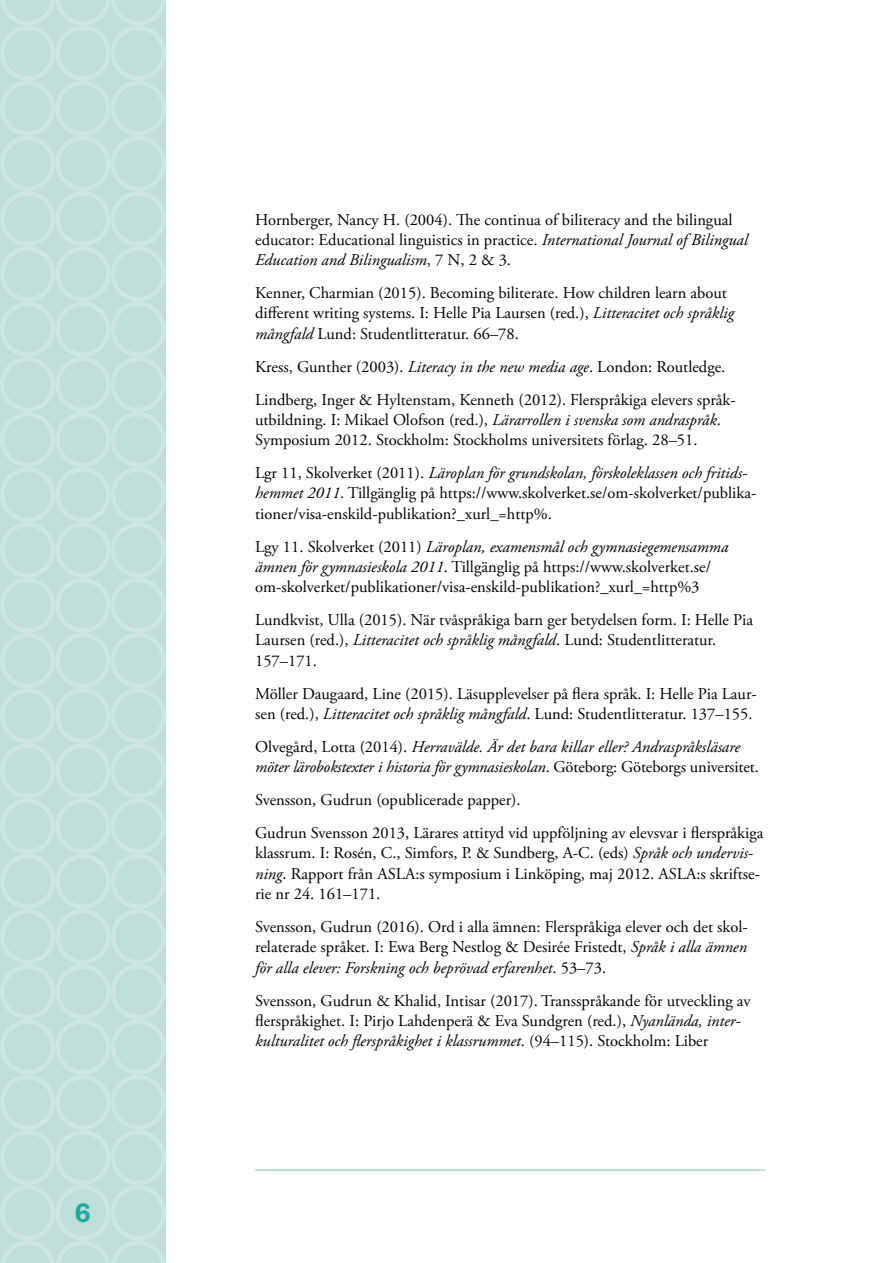
<style>
.page{position:relative;width:893px;height:1263px;background:#fff}
.page>*{position:absolute;margin:0;border:0;box-sizing:border-box;transform-origin:0 0}
.t1{font:600 27px "Franklin Gothic LT";color:#1dab9e}
.Referenser{font:16.5px/20.2px "Adobe Garamond Pro";color:#000}
.Referenser-2{font:italic 16.5px/20.2px "Adobe Garamond Pro";letter-spacing:-.01em;color:#000}
.s1{font-style:italic}
.s2{font-style:normal}
</style>
<div class="page">
<hr style="left:255px;top:1169px;width:510px;height:2px;background:#acd6cf">
<div style="left:0;top:0;width:166px;height:1263px;background:#bfded9"></div>
<div style="left:0;top:412px;width:55px;height:55px;border:4px solid #fff;border-radius:50%"></div>
<div style="left:0;top:854px;width:55px;height:55px;border:4px solid #fff;border-radius:50%"></div>
<div style="left:0;top:633px;width:55px;height:55px;border:4px solid #fff;border-radius:50%"></div>
<div style="left:0;top:1075px;width:55px;height:55px;border:4px solid #fff;border-radius:50%"></div>
<div style="left:0;top:191px;width:55px;height:55px;border:4px solid #fff;border-radius:50%"></div>
<div style="left:0;top:522px;width:55px;height:56px;border:4px solid #fff;border-radius:50%"></div>
<div style="left:0;top:964px;width:55px;height:55px;border:4px solid #fff;border-radius:50%"></div>
<div style="left:0;top:81px;width:55px;height:55px;border:4px solid #fff;border-radius:50%"></div>
<div style="left:0;top:743px;width:55px;height:55px;border:4px solid #fff;border-radius:50%"></div>
<div style="left:0;top:1185px;width:55px;height:55px;border:4px solid #fff;border-radius:50%"></div>
<div style="left:0;top:302px;width:55px;height:55px;border:4px solid #fff;border-radius:50%"></div>
<div style="left:0;top:467px;width:55px;height:55px;border:4px solid #fff;border-radius:50%"></div>
<div style="left:0;top:909px;width:55px;height:55px;border:4px solid #fff;border-radius:50%"></div>
<div style="left:0;top:25px;width:55px;height:56px;border:4px solid #fff;border-radius:50%"></div>
<div style="left:0;top:688px;width:55px;height:55px;border:4px solid #fff;border-radius:50%"></div>
<div style="left:0;top:1130px;width:55px;height:55px;border:4px solid #fff;border-radius:50%"></div>
<div style="left:0;top:246px;width:55px;height:56px;border:4px solid #fff;border-radius:50%"></div>
<div style="left:0;top:578px;width:55px;height:55px;border:4px solid #fff;border-radius:50%"></div>
<div style="left:0;top:1019px;width:55px;height:56px;border:4px solid #fff;border-radius:50%"></div>
<div style="left:0;top:136px;width:55px;height:55px;border:4px solid #fff;border-radius:50%"></div>
<div style="left:0;top:798px;width:55px;height:56px;border:4px solid #fff;border-radius:50%"></div>
<div style="left:0;top:357px;width:55px;height:55px;border:4px solid #fff;border-radius:50%"></div>
<div style="left:55px;top:412px;width:56px;height:55px;border:4px solid #fff;border-radius:50%"></div>
<div style="left:55px;top:854px;width:56px;height:55px;border:4px solid #fff;border-radius:50%"></div>
<div style="left:55px;top:633px;width:55px;height:55px;border:4px solid #fff;border-radius:50%"></div>
<div style="left:55px;top:1075px;width:56px;height:55px;border:4px solid #fff;border-radius:50%"></div>
<div style="left:55px;top:191px;width:56px;height:55px;border:4px solid #fff;border-radius:50%"></div>
<div style="left:55px;top:522px;width:55px;height:56px;border:4px solid #fff;border-radius:50%"></div>
<div style="left:55px;top:964px;width:56px;height:55px;border:4px solid #fff;border-radius:50%"></div>
<div style="left:55px;top:81px;width:56px;height:55px;border:4px solid #fff;border-radius:50%"></div>
<div style="left:55px;top:743px;width:55px;height:55px;border:4px solid #fff;border-radius:50%"></div>
<div style="left:55px;top:1185px;width:56px;height:55px;border:4px solid #fff;border-radius:50%"></div>
<div style="left:55px;top:302px;width:55px;height:55px;border:4px solid #fff;border-radius:50%"></div>
<div style="left:55px;top:467px;width:56px;height:55px;border:4px solid #fff;border-radius:50%"></div>
<div style="left:55px;top:909px;width:56px;height:55px;border:4px solid #fff;border-radius:50%"></div>
<div style="left:55px;top:25px;width:56px;height:56px;border:4px solid #fff;border-radius:50%"></div>
<div style="left:55px;top:688px;width:55px;height:55px;border:4px solid #fff;border-radius:50%"></div>
<div style="left:55px;top:1130px;width:56px;height:55px;border:4px solid #fff;border-radius:50%"></div>
<div style="left:55px;top:246px;width:56px;height:56px;border:4px solid #fff;border-radius:50%"></div>
<div style="left:55px;top:578px;width:55px;height:55px;border:4px solid #fff;border-radius:50%"></div>
<div style="left:55px;top:1019px;width:56px;height:56px;border:4px solid #fff;border-radius:50%"></div>
<div style="left:55px;top:136px;width:56px;height:55px;border:4px solid #fff;border-radius:50%"></div>
<div style="left:55px;top:798px;width:55px;height:56px;border:4px solid #fff;border-radius:50%"></div>
<div style="left:55px;top:357px;width:55px;height:55px;border:4px solid #fff;border-radius:50%"></div>
<div style="left:111px;top:412px;width:55px;height:55px;border:4px solid #fff;border-radius:50%"></div>
<div style="left:111px;top:854px;width:55px;height:55px;border:4px solid #fff;border-radius:50%"></div>
<svg style="left:0;top:0;width:166px;height:25px"></svg>
<div style="left:111px;top:633px;width:55px;height:55px;border:4px solid #fff;border-radius:50%"></div>
<div style="left:111px;top:1075px;width:55px;height:55px;border:4px solid #fff;border-radius:50%"></div>
<div style="left:111px;top:191px;width:55px;height:55px;border:4px solid #fff;border-radius:50%"></div>
<div style="left:111px;top:522px;width:55px;height:56px;border:4px solid #fff;border-radius:50%"></div>
<div style="left:111px;top:964px;width:55px;height:55px;border:4px solid #fff;border-radius:50%"></div>
<div style="left:111px;top:81px;width:55px;height:55px;border:4px solid #fff;border-radius:50%"></div>
<div style="left:111px;top:743px;width:55px;height:55px;border:4px solid #fff;border-radius:50%"></div>
<div style="left:111px;top:1185px;width:55px;height:55px;border:4px solid #fff;border-radius:50%"></div>
<div style="left:111px;top:302px;width:55px;height:55px;border:4px solid #fff;border-radius:50%"></div>
<div style="left:111px;top:467px;width:55px;height:55px;border:4px solid #fff;border-radius:50%"></div>
<div style="left:111px;top:909px;width:55px;height:55px;border:4px solid #fff;border-radius:50%"></div>
<div style="left:111px;top:25px;width:55px;height:56px;border:4px solid #fff;border-radius:50%"></div>
<div style="left:111px;top:688px;width:55px;height:55px;border:4px solid #fff;border-radius:50%"></div>
<div style="left:111px;top:1130px;width:55px;height:55px;border:4px solid #fff;border-radius:50%"></div>
<div style="left:111px;top:246px;width:55px;height:56px;border:4px solid #fff;border-radius:50%"></div>
<div style="left:111px;top:578px;width:55px;height:55px;border:4px solid #fff;border-radius:50%"></div>
<div style="left:111px;top:1019px;width:55px;height:56px;border:4px solid #fff;border-radius:50%"></div>
<div style="left:111px;top:136px;width:55px;height:55px;border:4px solid #fff;border-radius:50%"></div>
<div style="left:111px;top:798px;width:55px;height:56px;border:4px solid #fff;border-radius:50%"></div>
<svg style="left:1px;top:1240px;width:164px;height:23px"></svg>
<div style="left:111px;top:357px;width:55px;height:55px;border:4px solid #fff;border-radius:50%"></div>
<h1 class="t1" style="left:75px;top:1196px;width:18px">6</h1>
<p class="Referenser" style="left:255px;top:210px;width:494px">Hornberger, Nancy H. (2004). The continua of biliteracy and the bilingual educator: Educational linguistics in practice. <span class="s1">International Journal of Bilingual<br>Education and Bilingualism</span>, 7 N, 2 &amp; 3.</p>
<p class="Referenser" style="left:255px;top:283px;width:480px">Kenner, Charmian (2015). Becoming biliterate. How children learn about different writing systems. I: Helle Pia Laursen (red.), <span class="s1">Litteracitet och språklig mångfald</span> Lund: Studentlitteratur. 66–78.</p>
<p class="Referenser" style="left:255px;top:357px;width:472px">Kress, Gunther (2003). <span class="s1">Literacy in the new media age</span>. London: Routledge.</p>
<p class="Referenser" style="left:255px;top:390px;width:482px">Lindberg, Inger &amp; Hyltenstam, Kenneth (2012). Flerspråkiga elevers språk&shy;utbildning. I: Mikael Olofson (red.), <span class="s1">Lärarrollen i svenska som andraspråk</span>.<br>Symposium 2012. Stockholm: Stockholms universitets förlag. 28–51.</p>
<p class="Referenser" style="left:255px;top:463px;width:503px">Lgr 11, Skolverket (2011). <span class="s1">Läroplan för grundskolan, förskoleklassen och fritids&shy;hemmet 2011</span>. Tillgänglig på https://www.skolverket.se/om-skolverket/publika&shy;tioner/visa-enskild-publikation?_xurl_=http%.</p>
<p class="Referenser" style="left:255px;top:537px;width:475px">Lgy 11. Skolverket (2011) <span class="s1">Läroplan, examensmål och gymnasiegemensamma ämnen för gymnasieskola 2011</span>. Tillgänglig på https://www.skolverket.se/ om-skolverket/publikationer/visa-enskild-publikation?_xurl_=http%3</p>
<p class="Referenser" style="left:255px;top:610px;width:499px">Lundkvist, Ulla (2015). När tvåspråkiga barn ger betydelsen form. I: Helle Pia<br>Laursen (red.), <span class="s1">Litteracitet och språklig mångfald</span>. Lund: Studentlitteratur.<br>157–171.</p>
<p class="Referenser" style="left:255px;top:684px;width:503px">Möller Daugaard, Line (2015). Läsupplevelser på flera språk. I: Helle Pia Laur&shy;sen (red.), <span class="s1">Litteracitet och språklig mångfald</span>. Lund: Studentlitteratur. 137–155.</p>
<p class="Referenser-2" style="left:255px;top:737px;width:505px"><span class="s2">Olvegård, Lotta (2014).</span> Herravälde. Är det bara killar eller? Andraspråksläsare möter lärobokstexter i historia för gymnasieskolan<span class="s2">. Göteborg: Göteborgs universitet.</span></p>
<p class="Referenser" style="left:255px;top:790px;width:267px">Svensson, Gudrun (opublicerade papper).</p>
<p class="Referenser" style="left:255px;top:823px;width:510px">Gudrun Svensson 2013, Lärares attityd vid uppföljning av elevsvar i flerspråkiga klassrum. I: Rosén, C., Simfors, P. &amp; Sundberg, A-C. (eds) <span class="s1">Språk och undervis&shy;ning</span>. Rapport från ASLA:s symposium i Linköping, maj 2012. ASLA:s skriftse&shy;rie nr 24. 161–171.</p>
<p class="Referenser" style="left:255px;top:917px;width:494px;text-align:justify">Svensson, Gudrun (2016). Ord i alla ämnen: Flerspråkiga elever och det skol&shy;relaterade språket. I: Ewa Berg Nestlog &amp; Desirée Fristedt, <span class="s1">Språk i alla ämnen för alla elever: Forskning och beprövad erfarenhet</span>. 53–73.</p>
<p class="Referenser" style="left:255px;top:991px;width:497px">Svensson, Gudrun &amp; Khalid, Intisar (2017). Transspråkande för utveckling av flerspråkighet. I: Pirjo Lahdenperä &amp; Eva Sundgren (red.), <span class="s1">Nyanlända, inter&shy;kulturalitet och flerspråkighet i klassrummet</span>. (94–115). Stockholm: Liber</p>
</div>
